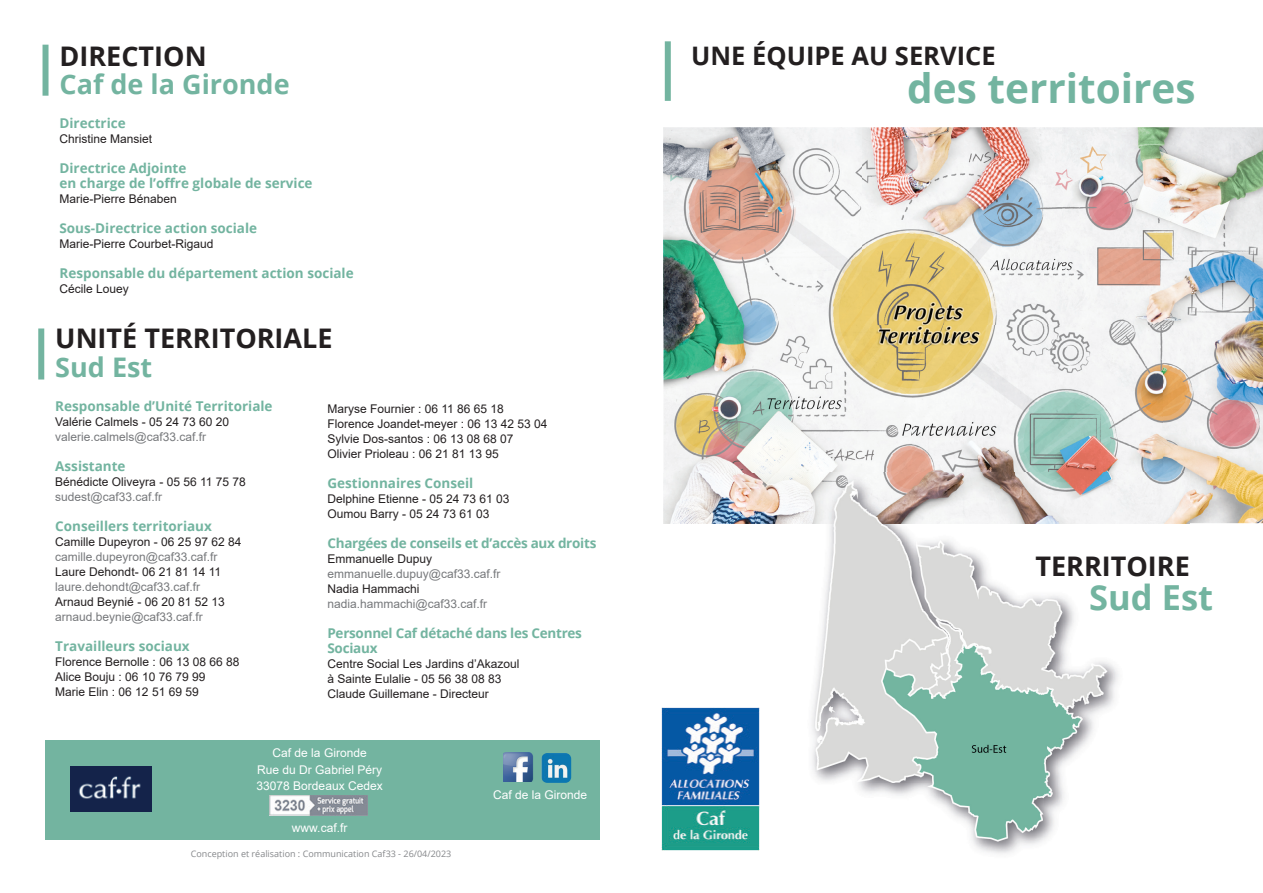
<style>
.page{position:relative;width:1263px;height:893px;background:#fff}
.page>*{position:absolute;margin:0;border:0;box-sizing:border-box;transform-origin:0 0}
.t1{font:700 40.5px "Open Sans";color:#73b4a0}
.t2{font:700 34.5px "Open Sans";color:#73b4a0}
.t3{font:700 27px "Open Sans";color:#231f20}
.t4{font:700 27px "Open Sans";color:#73b4a0}
.t5{font:700 25.5px "Open Sans";color:#231f20}
.t6{font:700 13.5px/15px "Open Sans";color:#73b4a0}
.t7{font:700 13.5px/15px "Open Sans";letter-spacing:-.02em;color:#73b4a0}
.t8{font:12px/15px "Arial";color:#231f20}
.t9{font:12px "Arial";color:#76787b}
.t10{font:12px/16.5px "Arial";color:#fff;text-align:center}
.t11{font:9px "Open Sans";color:#86888b}
</style>
<div class="page">
<img style="left:663px;top:127px;width:600px;height:198px">
<img style="left:663px;top:325px;width:250px;height:149px">
<img style="left:913px;top:325px;width:250px;height:147px">
<img style="left:1163px;top:325px;width:100px;height:198px">
<img style="left:663px;top:474px;width:138px;height:49px">
<img style="left:661px;top:707px;width:98px;height:143px">
<div style="left:665px;top:41px;width:6px;height:60px;background:#73b4a0"></div>
<img style="left:801px;top:472px;width:388px;height:382px">
<div style="left:43px;top:45px;width:6px;height:51px;background:#73b4a0"></div>
<div style="left:38px;top:328px;width:6px;height:51px;background:#73b4a0"></div>
<div style="left:45px;top:740px;width:555px;height:100px;background:#73b4a0"></div>
<img style="left:503px;top:752px;width:30px;height:30px">
<img style="left:541px;top:753px;width:30px;height:30px">
<img style="left:270px;top:796px;width:98px;height:20px">
<img style="left:71px;top:767px;width:81px;height:44px">
<h3 class="t3" style="left:60px;top:37px;width:149px">DIRECTION</h3>
<h3 class="t4" style="left:60px;top:65px;width:232px">Caf de la Gironde</h3>
<p class="t6" style="left:60px;top:115px;width:68px">Directrice</p>
<p class="t8" style="left:60px;top:131px;width:94px">Christine Mansiet</p>
<p class="t6" style="left:60px;top:160px;width:255px">Directrice Adjointe<br>en charge de l’offre globale de service</p>
<p class="t8" style="left:60px;top:191px;width:119px">Marie-Pierre Bénaben</p>
<p class="t6" style="left:60px;top:220px;width:199px">Sous-Directrice action sociale</p>
<p class="t8" style="left:60px;top:236px;width:156px">Marie-Pierre Courbet-Rigaud</p>
<p class="t6" style="left:60px;top:265px;width:296px">Responsable du département action sociale</p>
<p class="t8" style="left:60px;top:281px;width:71px">Cécile Louey</p>
<h3 class="t3" style="left:55px;top:319px;width:279px">UNITÉ TERRITORIALE</h3>
<h3 class="t4" style="left:55px;top:348px;width:98px">Sud Est</h3>
<p class="t6" style="left:55px;top:398px;width:219px">Responsable d’Unité Territoriale</p>
<p class="t8" style="left:55px;top:414px;width:175px">Valérie Calmels - 05 24 73 60 20</p>
<p class="t9" style="left:55px;top:428px;width:152px">valerie.calmels@caf33.caf.fr</p>
<p class="t6" style="left:55px;top:458px;width:72px">Assistante</p>
<p class="t8" style="left:55px;top:474px;width:192px">Bénédicte Oliveyra - 05 56 11 75 78</p>
<p class="t9" style="left:55px;top:488px;width:108px">sudest@caf33.caf.fr</p>
<p class="t6" style="left:55px;top:518px;width:158px">Conseillers territoriaux</p>
<p class="t8" style="left:55px;top:534px;width:188px">Camille Dupeyron - 06 25 97 62 84</p>
<p class="t9" style="left:55px;top:548px;width:164px">camille.dupeyron@caf33.caf.fr</p>
<p class="t8" style="left:55px;top:564px;width:167px">Laure Dehondt- 06 21 81 14 11</p>
<p class="t9" style="left:55px;top:578px;width:146px">laure.dehondt@caf33.caf.fr</p>
<p class="t8" style="left:55px;top:594px;width:171px">Arnaud Beynié - 06 20 81 52 13</p>
<p class="t9" style="left:55px;top:608px;width:149px">arnaud.beynie@caf33.caf.fr</p>
<p class="t6" style="left:55px;top:638px;width:136px">Travailleurs sociaux</p>
<p class="t8" style="left:55px;top:654px;width:186px">Florence Bernolle : 06 13 08 66 88<br>Alice Bouju : 06 10 76 79 99<br>Marie Elin : 06 12 51 69 59</p>
<p class="t8" style="left:327px;top:401px;width:222px">Maryse Fournier : 06 11 86 65 18<br>Florence Joandet-meyer : 06 13 42 53 04<br>Sylvie Dos-santos : 06 13 08 68 07<br>Olivier Prioleau : 06 21 81 13 95</p>
<p class="t6" style="left:327px;top:475px;width:147px">Gestionnaires Conseil</p>
<p class="t8" style="left:327px;top:491px;width:184px">Delphine Etienne - 05 24 73 61 03<br>Oumou Barry - 05 24 73 61 03</p>
<p class="t7" style="left:327px;top:535px;width:270px">Chargées de conseils et d’accès aux droits</p>
<p class="t8" style="left:327px;top:551px;width:106px">Emmanuelle Dupuy</p>
<p class="t9" style="left:327px;top:565px;width:174px">emmanuelle.dupuy@caf33.caf.fr</p>
<p class="t8" style="left:327px;top:581px;width:94px">Nadia Hammachi</p>
<p class="t9" style="left:327px;top:595px;width:161px">nadia.hammachi@caf33.caf.fr</p>
<p class="t7" style="left:327px;top:625px;width:256px">Personnel Caf détaché dans les Centres<br>Sociaux</p>
<p class="t8" style="left:327px;top:656px;width:194px">Centre Social Les Jardins d’Akazoul à Sainte Eulalie - 05 56 38 08 83<br>Claude Guillemane - Directeur</p>
<p class="t10" style="left:257px;top:745px;width:128px">Caf de la Gironde<br>Rue du Dr Gabriel Péry<br>33078 Bordeaux Cedex</p>
<p class="t10" style="left:292px;top:820px;width:57px">www.caf.fr</p>
<p class="t11" style="left:191px;top:848px;width:262px">Conception et réalisation : Communication Caf33 - 26/04/2023</p>
<p class="t10" style="left:493px;top:786px;width:96px">Caf de la Gironde</p>
<h3 class="t5" style="left:691px;top:38px;width:306px">UNE ÉQUIPE AU SERVICE</h3>
<h1 class="t1" style="left:907px;top:60px;width:290px">des territoires</h1>
<h3 class="t3" style="left:1035px;top:547px;width:156px">TERRITOIRE</h3>
<h2 class="t2" style="left:1089px;top:573px;width:125px">Sud Est</h2>
</div>
